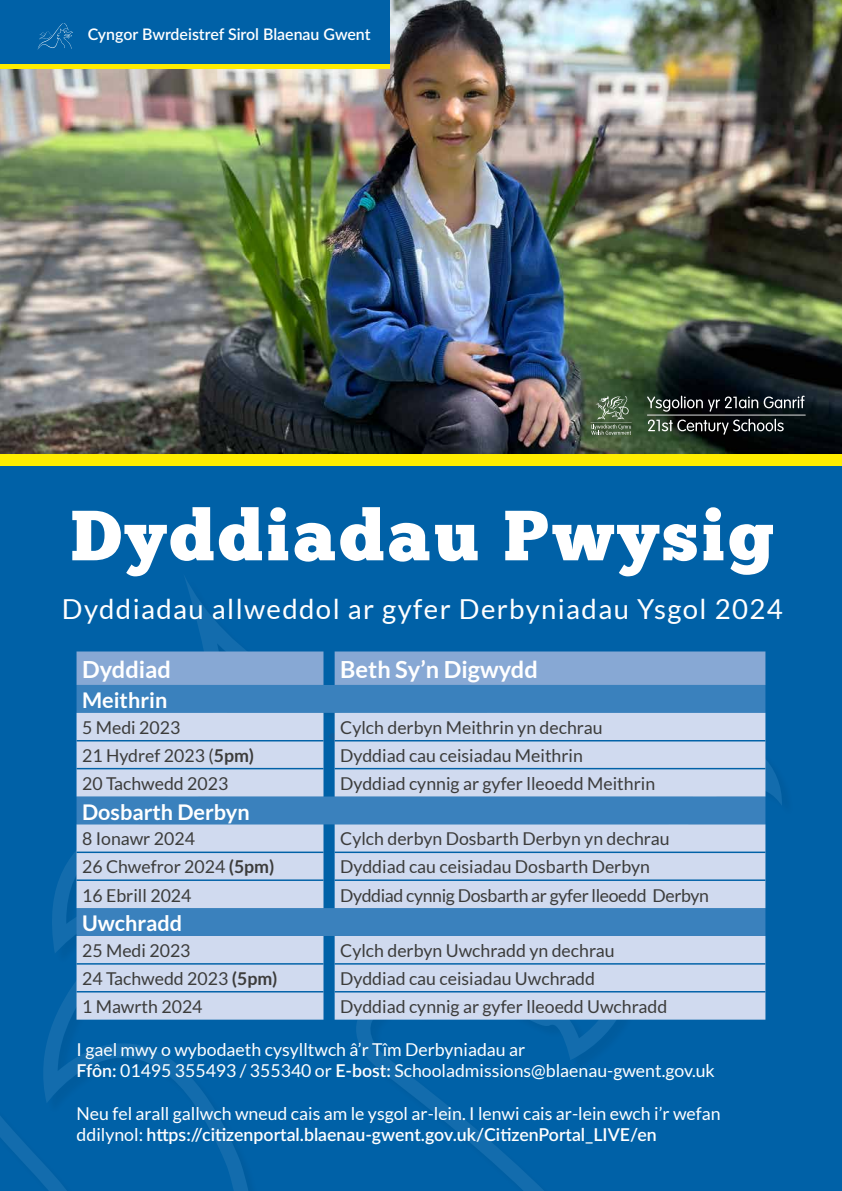
<style>
.page{position:relative;width:842px;height:1191px;background:#fff}
.page>*{position:absolute;margin:0;border:0;box-sizing:border-box;transform-origin:0 0}
.t1{font:70.8px "Chunk Five Ex";letter-spacing:.05em;color:#fff}
.t2{font:27.5px "Lato";letter-spacing:.05em;color:#fff}
.t3{font:700 23.6px "Lato";color:#fff}
.t4{font:700 21.6px "Lato";color:#fff}
.t5{font:17.7px "Lato";color:#3c3c3b}
.t6{font:17.7px/21.2px "Lato";color:#fff}
.t7{font:17.7px "Lato";letter-spacing:-.02em;color:#3c3c3b}
.t8{font:600 15.9px "Lato";color:#fff}
.s1{font-weight:700}
.s2{font-weight:600}
</style>
<div class="page">
<div style="left:0;top:465px;width:842px;height:726px;background:#0061a7"></div>
<img style="left:0;top:0;width:842px;height:454px">
<svg style="left:0;top:578px;width:782px;height:613px"></svg>
<svg style="left:590px;top:396px;width:42px;height:39px;background:#60755a"></svg>
<svg style="left:647px;top:396px;width:111px;height:16px;background:#3b4040"></svg>
<svg style="left:764px;top:396px;width:41px;height:12px"></svg>
<svg style="left:648px;top:419px;width:136px;height:16px;background:#3f4542"></svg>
<hr style="left:647px;top:414px;width:159px;height:1px;background:#fff">
<div style="left:0;top:454px;width:842px;height:11px;background:#ffed00"></div>
<hr style="left:0;top:64px;width:389px;height:4px;background:#ffed00">
<div style="left:0;top:0;width:389px;height:64px;background:#0061a7"></div>
<svg style="left:38px;top:23px;width:35px;height:26px"></svg>
<div style="left:77px;top:651px;width:688px;height:34px;background:#87a8d4"></div>
<div style="left:77px;top:685px;width:688px;height:28px;background:#3a81bd"></div>
<svg style="left:77px;top:713px;width:688px;height:306px;background:#afc7e4"></svg>
<hr style="left:77px;top:740px;width:246px;height:1px;background:#0061a7">
<hr style="left:335px;top:740px;width:430px;height:1px;background:#0061a7">
<hr style="left:77px;top:768px;width:246px;height:1px;background:#0061a7">
<hr style="left:335px;top:768px;width:430px;height:1px;background:#0061a7">
<hr style="left:77px;top:851px;width:246px;height:2px;background:#0061a7">
<hr style="left:335px;top:851px;width:430px;height:2px;background:#0061a7">
<hr style="left:77px;top:879px;width:246px;height:2px;background:#0061a7">
<hr style="left:335px;top:879px;width:430px;height:2px;background:#0061a7">
<hr style="left:77px;top:963px;width:246px;height:1px;background:#0061a7">
<hr style="left:335px;top:963px;width:430px;height:1px;background:#0061a7">
<hr style="left:77px;top:991px;width:246px;height:1px;background:#0061a7">
<hr style="left:335px;top:991px;width:430px;height:1px;background:#0061a7">
<p class="t8" style="left:88px;top:23px;width:284px">Cyngor Bwrdeistref Sirol Blaenau Gwent</p>
<h1 class="t1" style="left:71px;top:482px;width:705px">Dyddiadau Pwysig</h1>
<h2 class="t2" style="left:62px;top:593px;width:722px">Dyddiadau allweddol ar gyfer Derbyniadau Ysgol 2024</h2>
<h3 class="t3" style="left:82px;top:655px;width:90px">Dyddiad</h3>
<h3 class="t3" style="left:340px;top:655px;width:199px">Beth Sy’n Digwydd</h3>
<p class="t4" style="left:82px;top:687px;width:87px">Meithrin</p>
<p class="t5" style="left:82px;top:717px;width:100px">5 Medi 2023</p>
<p class="t5" style="left:340px;top:717px;width:264px">Cylch derbyn Meithrin yn dechrau</p>
<p class="t5" style="left:82px;top:745px;width:174px">21 Hydref 2023 (<span class="s1">5pm)</span></p>
<p class="t5" style="left:340px;top:745px;width:244px">Dyddiad cau ceisiadau Meithrin</p>
<p class="t5" style="left:82px;top:774px;width:148px">20 Tachwedd 2023</p>
<p class="t5" style="left:340px;top:774px;width:316px">Dyddiad cynnig ar gyfer lleoedd Meithrin</p>
<p class="t4" style="left:82px;top:799px;width:169px">Dosbarth Derbyn</p>
<p class="t5" style="left:82px;top:829px;width:114px">8 Ionawr 2024</p>
<p class="t5" style="left:340px;top:829px;width:331px">Cylch derbyn Dosbarth Derbyn yn dechrau</p>
<p class="t5" style="left:82px;top:857px;width:194px">26 Chwefror 2024 <span class="s1">(5pm)</span></p>
<p class="t5" style="left:340px;top:857px;width:311px">Dyddiad cau ceisiadau Dosbarth Derbyn</p>
<p class="t5" style="left:82px;top:885px;width:111px">16 Ebrill 2024</p>
<p class="t7" style="left:340px;top:885px;width:370px">Dyddiad cynnig Dosbarth ar gyfer lleoedd Derbyn</p>
<p class="t4" style="left:82px;top:910px;width:101px">Uwchradd</p>
<p class="t5" style="left:82px;top:940px;width:110px">25 Medi 2023</p>
<p class="t5" style="left:340px;top:940px;width:276px">Cylch derbyn Uwchradd yn dechrau</p>
<p class="t5" style="left:82px;top:968px;width:197px">24 Tachwedd 2023 <span class="s1">(5pm)</span></p>
<p class="t5" style="left:340px;top:968px;width:256px">Dyddiad cau ceisiadau Uwchradd</p>
<p class="t5" style="left:82px;top:997px;width:122px">1 Mawrth 2024</p>
<p class="t5" style="left:340px;top:997px;width:329px">Dyddiad cynnig ar gyfer lleoedd Uwchradd</p>
<p class="t6" style="left:77px;top:1038px;width:640px">I gael mwy o wybodaeth cysylltwch â’r Tîm Derbyniadau ar<br><span class="s2">Ffôn:</span> 01495 355493 / 355340 or <span class="s2">E-bost:</span> Schooladmissions@blaenau-gwent.gov.uk</p>
<p class="t6" style="left:77px;top:1102px;width:646px">Neu fel arall gallwch wneud cais am le ysgol ar-lein. I lenwi cais ar-lein ewch i’r wefan ddilynol: <span class="s2">https://citizenportal.blaenau-gwent.gov.uk/CitizenPortal_LIVE/en</span></p>
</div>
